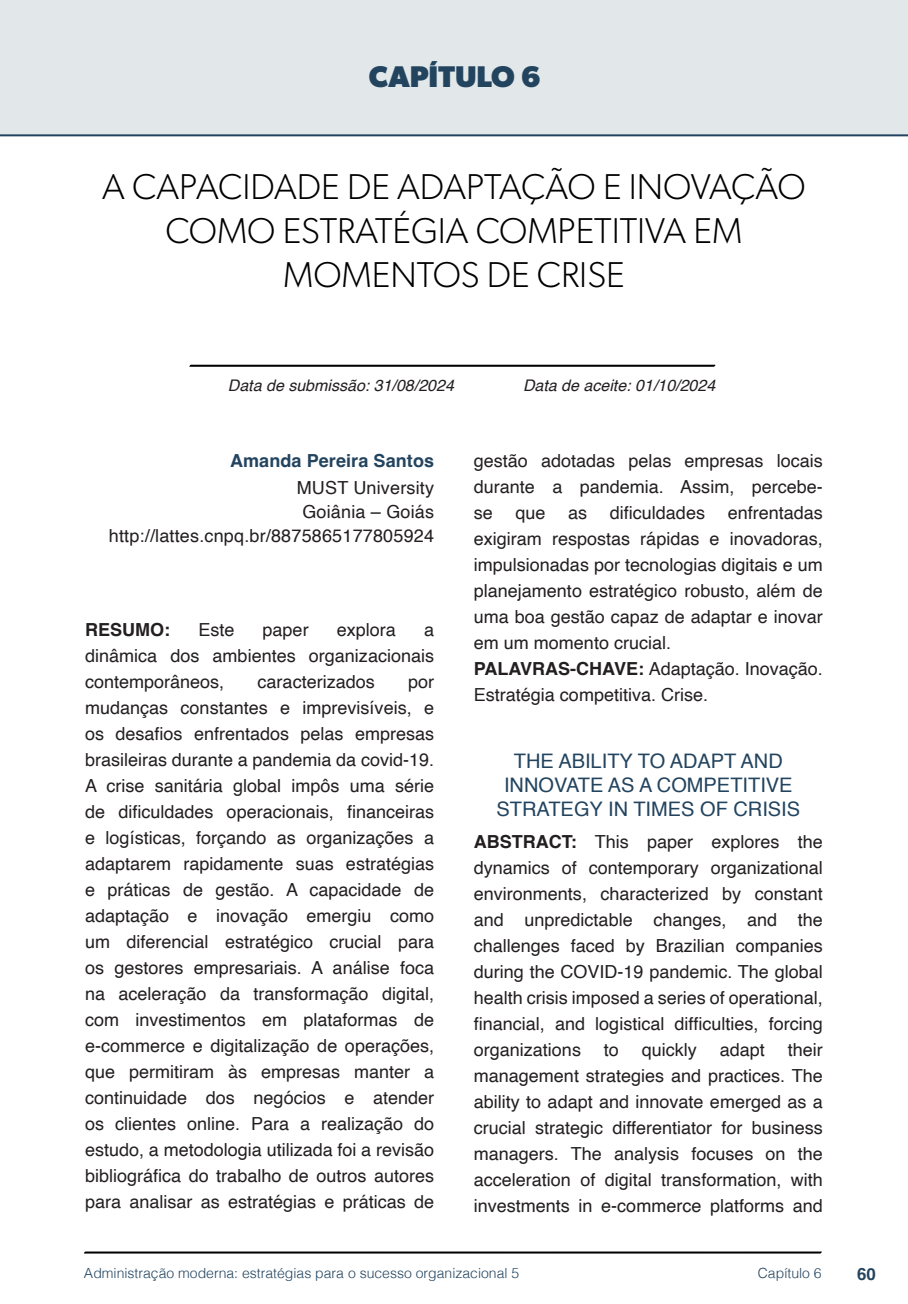
<style>
.page{position:relative;width:908px;height:1304px;background:#fff}
.page>*{position:absolute;margin:0;border:0;box-sizing:border-box;transform-origin:0 0}
.nome_artigos{font:300 36px/44px "Gibson";color:#000;text-align:center}
.capítulos{font:700 30px "Gibson";color:#23445f}
.título_Inglês{font:20px/24px "Helvetica";color:#23445f;text-align:center}
.Resumos_e_PC_TXT{font:18px/26px "Helvetica";color:#231f20;text-align:justify}
.info_autores{font:18px "Helvetica";letter-spacing:.01em;color:#231f20}
.nome_autores{font:700 18px "Helvetica";letter-spacing:.005em;color:#23445f}
.Resumos_e_PC_TXT-2{font:700 18px "Helvetica";color:#231f20}
.t1{font:700 16.8px "Helvetica";color:#23445f}
.data{font:italic 16px "Helvetica";color:#231f20}
.t2{font:300 14px "Helvetica";color:#23445f}
.s1{font-weight:700}
</style>
<div class="page">
<svg style="left:84px;top:1251px;width:737px;height:3px;background:#515151"></svg>
<div style="left:0;top:0;width:907px;height:136px;background:#e2e7e9"></div>
<div style="left:44px;top:72px;width:68px;height:61px;background:#e2e7e9"></div>
<svg style="left:189px;top:364px;width:526px;height:3px;background:#4f4f4f"></svg>
<p class="capítulos" style="left:369px;top:58px;width:173px">CAPÍTULO 6</p>
<p class="nome_artigos" style="left:102px;top:164px;width:704px">A CAPACIDADE DE ADAPTAÇÃO E INOVAÇÃO<br>COMO ESTRATÉGIA COMPETITIVA EM<br>MOMENTOS DE CRISE</p>
<p class="data" style="left:228px;top:373px;width:227px">Data de submissão: 31/08/2024</p>
<p class="data" style="left:523px;top:373px;width:194px">Data de aceite: 01/10/2024</p>
<p class="nome_autores" style="left:230px;top:450px;width:205px">Amanda Pereira Santos</p>
<p class="info_autores" style="left:296px;top:474px;width:139px">MUST University</p>
<p class="info_autores" style="left:302px;top:498px;width:133px">Goiânia – Goiás</p>
<p class="info_autores" style="left:109px;top:522px;width:326px">http://lattes.cnpq.br/8875865177805924</p>
<p class="Resumos_e_PC_TXT-2" style="left:85px;top:619px;width:86px">RESUMO:</p>
<p class="Resumos_e_PC_TXT" style="left:198px;top:618px;width:38px">Este</p>
<p class="Resumos_e_PC_TXT" style="left:262px;top:618px;width:48px">paper</p>
<p class="Resumos_e_PC_TXT" style="left:337px;top:618px;width:61px">explora</p>
<p class="Resumos_e_PC_TXT" style="left:85px;top:618px;width:350px;text-indent:339px">a dinâmica dos ambientes organizacionais contemporâneos,</p>
<p class="Resumos_e_PC_TXT" style="left:257px;top:670px;width:119px">caracterizados</p>
<p class="Resumos_e_PC_TXT" style="left:85px;top:670px;width:350px;text-indent:323px">por mudanças constantes e imprevisíveis, e os desafios enfrentados pelas empresas brasileiras durante a pandemia da covid-19.<br>A crise sanitária global impôs uma série de dificuldades operacionais, financeiras e logísticas, forçando as organizações a adaptarem rapidamente suas estratégias e práticas de gestão. A capacidade de adaptação e inovação emergiu como um diferencial estratégico crucial para os gestores empresariais. A análise foca na aceleração da transformação digital, com investimentos em plataformas de e-commerce e digitalização de operações, que permitiram às empresas manter a continuidade dos negócios e atender os clientes online. Para a realização do estudo, a metodologia utilizada foi a revisão bibliográfica do trabalho de outros autores para analisar as estratégias e práticas de</p>
<p class="Resumos_e_PC_TXT" style="left:473px;top:448px;width:350px">gestão adotadas pelas empresas locais durante a pandemia. Assim, percebe&shy;se</p>
<p class="Resumos_e_PC_TXT" style="left:473px;top:500px;width:350px;text-indent:254px">enfrentadas exigiram respostas rápidas e inovadoras, impulsionadas por tecnologias digitais e um planejamento estratégico robusto, além de uma boa gestão capaz de adaptar e inovar em um momento crucial.</p>
<p class="Resumos_e_PC_TXT" style="left:473px;top:656px;width:350px"><span class="s1">PALAVRAS-CHAVE:</span> Adaptação. Inovação.<br>Estratégia competitiva. Crise.</p>
<p class="Resumos_e_PC_TXT" style="left:515px;top:500px;width:32px">que</p>
<p class="Resumos_e_PC_TXT" style="left:568px;top:500px;width:21px">as</p>
<p class="Resumos_e_PC_TXT" style="left:609px;top:500px;width:97px">dificuldades</p>
<p class="título_Inglês" style="left:496px;top:750px;width:305px">THE ABILITY TO ADAPT AND<br>INNOVATE AS A COMPETITIVE<br>STRATEGY IN TIMES OF CRISIS</p>
<p class="Resumos_e_PC_TXT" style="left:473px;top:829px;width:350px"><span class="s1">ABSTRACT:</span> This paper explores the dynamics of contemporary organizational environments, characterized by constant and unpredictable changes, and the challenges faced by Brazilian companies during the COVID-19 pandemic. The global health crisis imposed a series of operational, financial, and logistical difficulties, forcing organizations</p>
<p class="Resumos_e_PC_TXT" style="left:473px;top:1037px;width:350px;text-indent:314px">their management strategies and practices. The ability to adapt and innovate emerged as a crucial strategic differentiator for business managers. The analysis focuses on the acceleration of digital transformation, with investments in e-commerce platforms and</p>
<p class="Resumos_e_PC_TXT" style="left:603px;top:1037px;width:17px">to</p>
<p class="Resumos_e_PC_TXT" style="left:641px;top:1037px;width:57px">quickly</p>
<p class="Resumos_e_PC_TXT" style="left:719px;top:1037px;width:47px">adapt</p>
<p class="t2" style="left:84px;top:1261px;width:436px">Administração moderna: estratégias para o sucesso organizacional 5</p>
<p class="t2" style="left:757px;top:1261px;width:65px">Capítulo 6</p>
<p class="t1" style="left:856px;top:1264px;width:20px">60</p>
</div>
